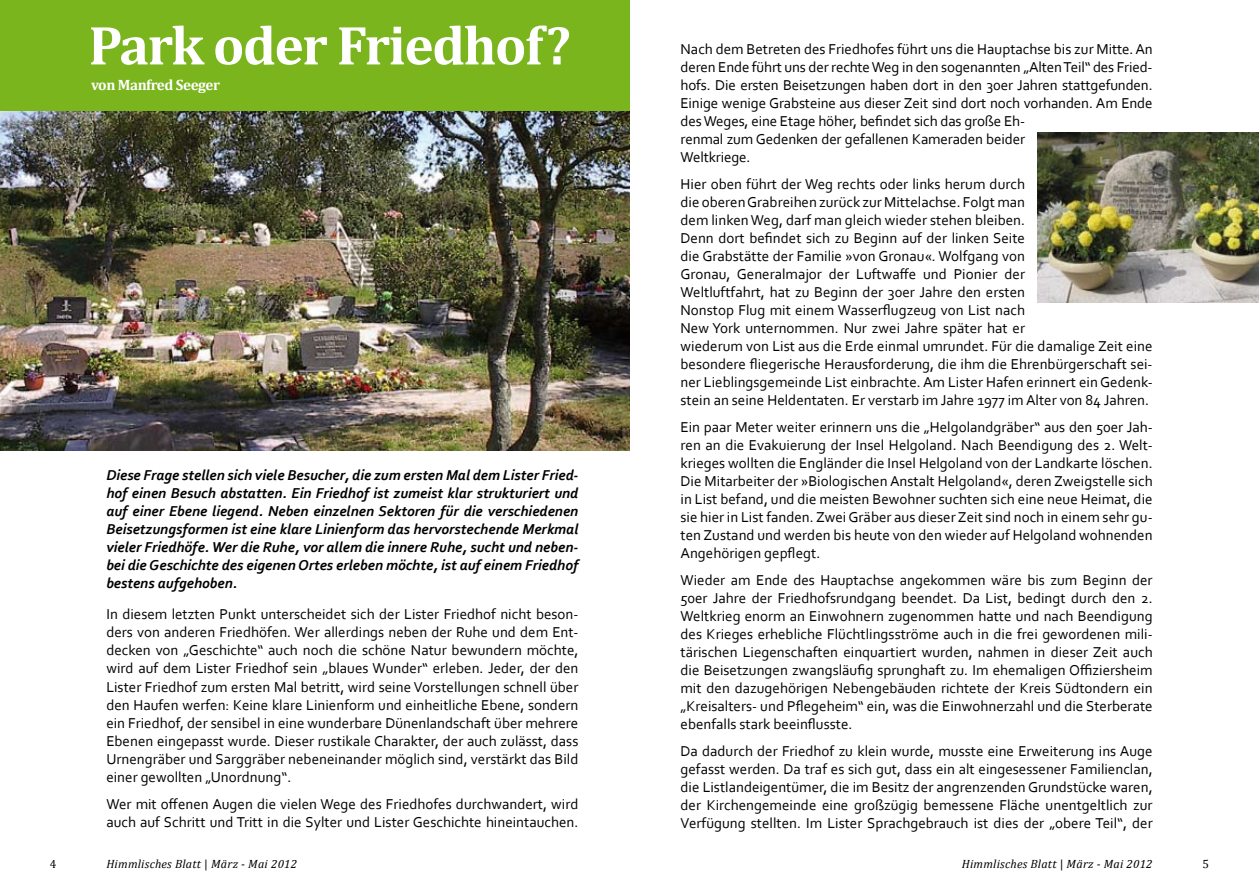
<style>
.page{position:relative;width:1259px;height:893px;background:#fff}
.page>*{position:absolute;margin:0;border:0;box-sizing:border-box;transform-origin:0 0}
.t1{font:700 55.5px "Cambria";letter-spacing:-.03em;color:#fff}
.t2{font:15px/18px "Corbel";color:#000;text-align:justify}
.t3{font:italic 700 15px/18px "Corbel";color:#000;text-align:justify}
.t4{font:700 15px "Cambria";letter-spacing:-.03em;color:#fff}
.t5{font:italic 12px "Cambria";letter-spacing:.02em;color:#000}
.t6{font:12px "Cambria";color:#000}
.s1{font-style:normal}
</style>
<div class="page">
<img style="left:0;top:111px;width:629px;height:340px">
<img style="left:1037px;top:133px;width:222px;height:170px">
<div style="left:0;top:0;width:629px;height:111px;background:#7ab51d"></div>
<h1 class="t1" style="left:88px;top:12px;width:484px">Park oder Friedhof?</h1>
<p class="t4" style="left:91px;top:76px;width:130px">von Manfred Seeger</p>
<p class="t3" style="left:106px;top:466px;width:473px">Diese Frage stellen sich viele Besucher, die zum ersten Mal dem Lister Fried&shy;hof einen Besuch abstatten. Ein Friedhof ist zumeist klar strukturiert und auf einer Ebene liegend. Neben einzelnen Sektoren für die verschiedenen Beisetzungsformen ist eine klare Linienform das hervorstechende Merkmal vieler Friedhöfe. Wer die Ruhe, vor allem die innere Ruhe, sucht und neben&shy;bei die Geschichte des eigenen Ortes erleben möchte, ist auf einem Friedhof bestens aufgehoben.</p>
<p class="t2" style="left:106px;top:605px;width:473px">In diesem letzten Punkt unterscheidet sich der Lister Friedhof nicht beson&shy;ders von anderen Friedhöfen. Wer allerdings neben der Ruhe und dem Ent&shy;decken von „Geschichte“ auch noch die schöne Natur bewundern möchte, wird auf dem Lister Friedhof sein „blaues Wunder“ erleben. Jeder, der den Lister Friedhof zum ersten Mal betritt, wird seine Vorstellungen schnell über den Haufen werfen: Keine klare Linienform und einheitliche Ebene, sondern ein Friedhof, der sensibel in eine wunderbare Dünenlandschaft über mehrere Ebenen eingepasst wurde. Dieser rustikale Charakter, der auch zulässt, dass Urnengräber und Sarggräber nebeneinander möglich sind, verstärkt das Bild einer gewollten „Unordnung“.</p>
<p class="t2" style="left:106px;top:794px;width:473px">Wer mit offenen Augen die vielen Wege des Friedhofes durchwandert, wird auch auf Schritt und Tritt in die Sylter und Lister Geschichte hineintauchen.</p>
<p class="t2" style="left:680px;top:39px;width:473px;text-align:left">Nach dem Betreten des Friedhofes führt uns die Hauptachse bis zur Mitte. An deren Ende führt uns der rechte Weg in den sogenannten „Alten Teil“ des Fried&shy;hofs. Die ersten Beisetzungen haben dort in den 30er Jahren stattgefunden.<br>Einige wenige Grabsteine aus dieser Zeit sind dort noch vorhanden. Am Ende des Weges, eine Etage höher, befindet sich das große Eh-<br>renmal zum Gedenken der gefallenen Kameraden beider<br>Weltkriege.</p>
<p class="t2" style="left:680px;top:174px;width:473px;text-align:left">Hier oben führt der Weg rechts oder links herum durch<br>die oberen Grabreihen zurück zur Mittelachse. Folgt man<br>dem linken Weg, darf man gleich wieder stehen bleiben.<br>Denn dort befindet sich zu Beginn auf der linken Seite<br>die Grabstätte der Familie »von Gronau«. Wolfgang von<br>Gronau, Generalmajor der Luftwaffe und Pionier der<br>Weltluftfahrt, hat zu Beginn der 30er Jahre den ersten<br>Nonstop Flug mit einem Wasserflugzeug von List nach<br>New York unternommen. Nur zwei Jahre später hat er<br>wiederum von List aus die Erde einmal umrundet. Für die damalige Zeit eine besondere fliegerische Herausforderung, die ihm die Ehrenbürgerschaft sei&shy;ner Lieblingsgemeinde List einbrachte. Am Lister Hafen erinnert ein Gedenk&shy;stein an seine Heldentaten. Er verstarb im Jahre 1977 im Alter von 84 Jahren.</p>
<p class="t2" style="left:680px;top:417px;width:473px">Ein paar Meter weiter erinnern uns die „Helgolandgräber“ aus den 50er Jah&shy;ren an die Evakuierung der Insel Helgoland. Nach Beendigung des 2. Welt&shy;krieges wollten die Engländer die Insel Helgoland von der Landkarte löschen.<br>Die Mitarbeiter der »Biologischen Anstalt Helgoland«, deren Zweigstelle sich in List befand, und die meisten Bewohner suchten sich eine neue Heimat, die sie hier in List fanden. Zwei Gräber aus dieser Zeit sind noch in einem sehr gu&shy;ten Zustand und werden bis heute von den wieder auf Helgoland wohnenden Angehörigen gepflegt.</p>
<p class="t2" style="left:680px;top:570px;width:474px">Wieder am Ende des Hauptachse angekommen wäre bis zum Beginn der 50er Jahre der Friedhofsrundgang beendet. Da List, bedingt durch den 2.<br>Weltkrieg enorm an Einwohnern zugenommen hatte und nach Beendigung des Krieges erhebliche Flüchtlingsströme auch in die frei gewordenen mili&shy;tärischen Liegenschaften einquartiert wurden, nahmen in dieser Zeit auch die Beisetzungen zwangsläufig sprunghaft zu. Im ehemaligen Offiziersheim mit den dazugehörigen Nebengebäuden richtete der Kreis Südtondern ein „Kreisalters- und Pflegeheim“ ein, was die Einwohnerzahl und die Sterberate ebenfalls stark beeinflusste.</p>
<p class="t2" style="left:680px;top:741px;width:474px">Da dadurch der Friedhof zu klein wurde, musste eine Erweiterung ins Auge gefasst werden. Da traf es sich gut, dass ein alt eingesessener Familienclan, die Listlandeigentümer, die im Besitz der angrenzenden Grundstücke waren, der Kirchengemeinde eine großzügig bemessene Fläche unentgeltlich zur Verfügung stellten. Im Lister Sprachgebrauch ist dies der „obere Teil“, der</p>
<p class="t6" style="left:50px;top:857px;width:8px">4</p>
<p class="t5" style="left:106px;top:856px;width:192px">Himmlisches Blatt <span class="s1">|</span> März - Mai 2012</p>
<p class="t5" style="left:961px;top:856px;width:192px">Himmlisches Blatt <span class="s1">|</span> März - Mai 2012</p>
<p class="t6" style="left:1202px;top:857px;width:8px">5</p>
</div>
